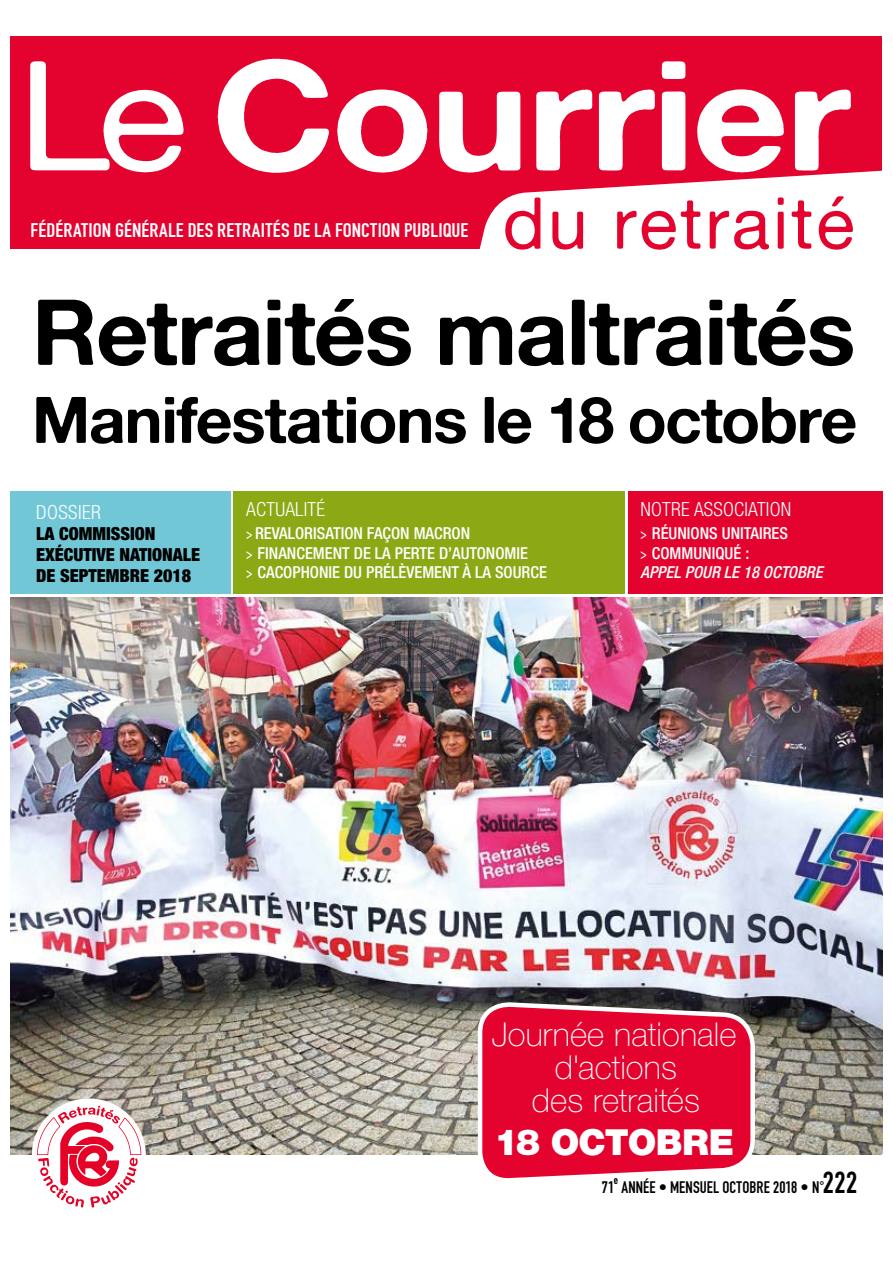
<style>
.page{position:relative;width:893px;height:1263px;background:#fff}
.page>*{position:absolute;margin:0;border:0;box-sizing:border-box;transform-origin:0 0}
.t1{font:91.5px "Alte Haas Grotesk Bold";letter-spacing:-.02em;color:#000}
.t2{font:64.5px "Alte Haas Grotesk Bold";letter-spacing:-.02em;color:#000}
.t3{font:900 36px "Helvetica Neue LT Std";letter-spacing:-.025em;color:#fff}
.t4{font:100 33px/33px "Helvetica Neue LT Std";letter-spacing:.005em;color:#fff;text-align:center}
.t5{font:19.5px "DIN Engschrift LT";letter-spacing:.01em;color:#fff;scale:1.08 1}
.t6{font:300 condensed 19.5px "Helvetica Neue LT Std";letter-spacing:.01em;color:#fff}
.t7{font:900 condensed 18px/21px "Helvetica Neue LT Std";color:#000}
.t8{font:500 condensed 16.5px/19.5px "Helvetica Neue LT Std";color:#fff}
.t9{font:16.5px "DIN Engschrift LT";letter-spacing:.01em;color:#000}
.t10{font:11.55px "DIN Engschrift LT";color:#000}
.s1{font-size:15px}
.s2{font-style:italic}
.s3{font-size:30px}
</style>
<div class="page">
<img style="left:11px;top:597px;width:871px;height:557px">
<svg style="left:32px;top:1098px;width:114px;height:110px"></svg>
<div style="left:11px;top:36px;width:871px;height:213px;background:#e4032e"></div>
<svg style="left:30px;top:59px;width:821px;height:114px"></svg>
<svg style="left:473px;top:167px;width:409px;height:83px"></svg>
<div style="left:233px;top:491px;width:392px;height:102px;background:#8ba915"></div>
<div style="left:628px;top:491px;width:254px;height:102px;background:#e4032e"></div>
<svg style="left:475px;top:1000px;width:282px;height:179px;background:#dd2145"></svg>
<div style="left:11px;top:491px;width:220px;height:102px;background:#72c7d7"></div>
<p class="t5" style="left:31px;top:223px;width:407px">FÉDÉRATION GÉNÉRALE DES RETRAITÉS DE LA FONCTION PUBLIQUE</p>
<h1 class="t1" style="left:32px;top:280px;width:825px">Retraités maltraités</h1>
<h2 class="t2" style="left:32px;top:383px;width:827px">Manifestations le 18 octobre</h2>
<p class="t6" style="left:36px;top:501px;width:66px">DOSSIER</p>
<p class="t7" style="left:36px;top:523px;width:166px">LA COMMISSION<br>EXÉCUTIVE NATIONALE<br>DE SEPTEMBRE 2018</p>
<p class="t6" style="left:246px;top:498px;width:80px">ACTUALITÉ</p>
<p class="t8" style="left:246px;top:524px;width:302px"><span class="s1">&gt;</span> REVALORISATION FAÇON MACRON<br><span class="s1">&gt;</span> FINANCEMENT DE LA PERTE D’AUTONOMIE<br><span class="s1">&gt;</span> CACOPHONIE DU PRÉLÈVEMENT À LA SOURCE</p>
<p class="t6" style="left:640px;top:498px;width:152px">NOTRE ASSOCIATION</p>
<p class="t8" style="left:640px;top:524px;width:184px"><span class="s1">&gt;</span> RÉUNIONS UNITAIRES<br><span class="s1">&gt;</span> COMMUNIQUÉ :<br><span class="s2">APPEL POUR LE 18 OCTOBRE</span></p>
<h3 class="t4" style="left:492px;top:1020px;width:246px">Journée nationale d'actions<br>des retraités</h3>
<h3 class="t3" style="left:494px;top:1121px;width:241px">18 OCTOBRE</h3>
<p class="t9" style="left:602px;top:1181px;width:257px">71 ANNÉE • MENSUEL OCTOBRE 2018 • N°<span class="s3">222</span></p>
<p class="t10" style="left:614px;top:1176px;width:6px">e</p>
</div>
